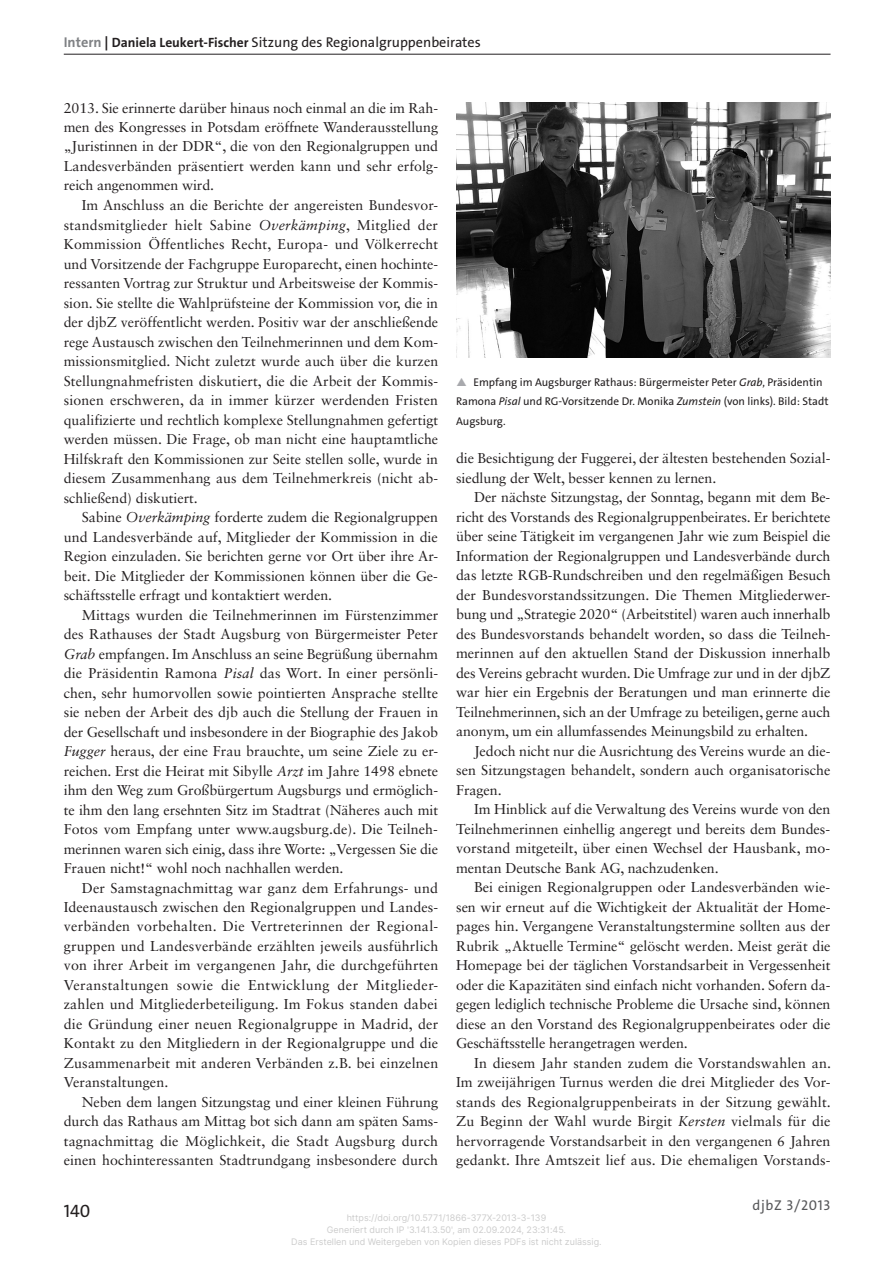
<style>
.page{position:relative;width:893px;height:1263px;background:#fff}
.page>*{position:absolute;margin:0;border:0;box-sizing:border-box;transform-origin:0 0}
.t1{font:18px "The Sans Os F";color:#231f20}
.t2{font:14.25px/19.5px "Sabon LT Std";letter-spacing:-.005em;color:#231f20;text-align:justify}
.t3{font:14.25px "The Sans Os F";color:#231f20}
.t4{font:14.25px "The Sans Os F";letter-spacing:.05em;color:#57585a}
.t5{font:11.25px/19.5px "The Sans Os F";color:#231f20}
.t6{font:9px/12px "Inter";color:#ccc;text-align:center}
.s1{font-weight:700;color:#808285}
.s2{font-weight:700}
.s3{font-weight:700;font-size:13.5px}
.s4{font-style:italic}
</style>
<div class="page">
<hr style="left:64px;top:54px;width:766px;height:1px;background:#231f20">
<img style="left:456px;top:103px;width:374px;height:255px">
<p class="t3" style="left:64px;top:33px;width:419px"><span class="s1">Intern</span> <span class="s2">|</span> <span class="s3">Daniela Leukert-Fischer</span> Sitzung des Regionalgruppenbeirates</p>
<p class="t2" style="left:64px;top:98px;width:376px">2013. Sie erinnerte darüber hinaus noch einmal an die im Rah&shy;men des Kongresses in Potsdam eröffnete Wanderausstellung „Juristinnen in der DDR“, die von den Regionalgruppen und Landesverbänden präsentiert werden kann und sehr erfolg&shy;reich angenommen wird.</p>
<p class="t2" style="left:64px;top:195px;width:376px;text-indent:18px">Im Anschluss an die Berichte der angereisten Bundesvor&shy;standsmitglieder hielt Sabine <span class="s4">Overkämping</span>, Mitglied der Kommission Öffentliches Recht, Europa- und Völkerrecht und Vorsitzende der Fachgruppe Europarecht, einen hochinte&shy;ressanten Vortrag zur Struktur und Arbeitsweise der Kommis&shy;sion. Sie stellte die Wahlprüfsteine der Kommission vor, die in der djbZ veröffentlicht werden. Positiv war der anschließende rege Austausch zwischen den Teilnehmerinnen und dem Kom&shy;missionsmitglied. Nicht zuletzt wurde auch über die kurzen Stellungnahmefristen diskutiert, die die Arbeit der Kommis&shy;sionen erschweren, da in immer kürzer werdenden Fristen qualifizierte und rechtlich komplexe Stellungnahmen gefertigt werden müssen. Die Frage, ob man nicht eine hauptamtliche Hilfskraft den Kommissionen zur Seite stellen solle, wurde in diesem Zusammenhang aus dem Teilnehmerkreis (nicht ab&shy;schließend) diskutiert.</p>
<p class="t2" style="left:64px;top:507px;width:376px;text-indent:18px">Sabine <span class="s4">Overkämping</span> forderte zudem die Regionalgruppen und Landesverbände auf, Mitglieder der Kommission in die Region einzuladen. Sie berichten gerne vor Ort über ihre Ar&shy;beit. Die Mitglieder der Kommissionen können über die Ge&shy;schäftsstelle erfragt und kontaktiert werden.</p>
<p class="t2" style="left:64px;top:605px;width:376px;text-indent:18px">Mittags wurden die Teilnehmerinnen im Fürstenzimmer des Rathauses der Stadt Augsburg von Bürgermeister Peter <span class="s4">Grab</span> empfangen. Im Anschluss an seine Begrüßung übernahm die Präsidentin Ramona <span class="s4">Pisal</span> das Wort. In einer persönli&shy;chen, sehr humorvollen sowie pointierten Ansprache stellte sie neben der Arbeit des djb auch die Stellung der Frauen in der Gesellschaft und insbesondere in der Biographie des Jakob <span class="s4">Fugger</span> heraus, der eine Frau brauchte, um seine Ziele zu er&shy;reichen. Erst die Heirat mit Sibylle <span class="s4">Arzt</span> im Jahre 1498 ebnete ihm den Weg zum Großbürgertum Augsburgs und ermöglich&shy;te ihm den lang ersehnten Sitz im Stadtrat (Näheres auch mit Fotos vom Empfang unter www.augsburg.de). Die Teilneh&shy;merinnen waren sich einig, dass ihre Worte: „Vergessen Sie die Frauen nicht!“ wohl noch nachhallen werden.</p>
<p class="t2" style="left:64px;top:878px;width:376px;text-indent:18px">Der Samstagnachmittag war ganz dem Erfahrungs- und Ideenaustausch zwischen den Regionalgruppen und Landes&shy;verbänden vorbehalten. Die Vertreterinnen der Regional&shy;gruppen und Landesverbände erzählten jeweils ausführlich von ihrer Arbeit im vergangenen Jahr, die durchgeführten Veranstaltungen sowie die Entwicklung der Mitglieder&shy;zahlen und Mitgliederbeteiligung. Im Fokus standen dabei die Gründung einer neuen Regionalgruppe in Madrid, der Kontakt zu den Mitgliedern in der Regionalgruppe und die Zusammenarbeit mit anderen Verbänden z.B. bei einzelnen Veranstaltungen.</p>
<p class="t2" style="left:64px;top:1092px;width:376px;text-indent:18px">Neben dem langen Sitzungstag und einer kleinen Führung durch das Rathaus am Mittag bot sich dann am späten Sams&shy;tagnachmittag die Möglichkeit, die Stadt Augsburg durch einen hochinteressanten Stadtrundgang insbesondere durch</p>
<p class="t5" style="left:456px;top:372px;width:374px;text-indent:17px">Empfang im Augsburger Rathaus: Bürgermeister Peter <span class="s4">Grab</span>, Präsidentin<br>Ramona <span class="s4">Pisal</span> und RG-Vorsitzende Dr. Monika <span class="s4">Zumstein</span> (von links). Bild: Stadt<br>Augsburg.</p>
<p class="t2" style="left:456px;top:448px;width:376px">die Besichtigung der Fuggerei, der ältesten bestehenden Sozial&shy;siedlung der Welt, besser kennen zu lernen.</p>
<p class="t2" style="left:456px;top:487px;width:376px;text-indent:18px">Der nächste Sitzungstag, der Sonntag, begann mit dem Be&shy;richt des Vorstands des Regionalgruppenbeirates. Er berichtete über seine Tätigkeit im vergangenen Jahr wie zum Beispiel die Information der Regionalgruppen und Landesverbände durch das letzte RGB-Rundschreiben und den regelmäßigen Besuch der Bundesvorstandssitzungen. Die Themen Mitgliederwer&shy;bung und „Strategie 2020“ (Arbeitstitel) waren auch innerhalb des Bundesvorstands behandelt worden, so dass die Teilneh&shy;merinnen auf den aktuellen Stand der Diskussion innerhalb des Vereins gebracht wurden. Die Umfrage zur und in der djbZ war hier ein Ergebnis der Beratungen und man erinnerte die Teilnehmerinnen, sich an der Umfrage zu beteiligen, gerne auch anonym, um ein allumfassendes Meinungsbild zu erhalten.</p>
<p class="t2" style="left:456px;top:741px;width:376px;text-indent:18px">Jedoch nicht nur die Ausrichtung des Vereins wurde an die&shy;sen Sitzungstagen behandelt, sondern auch organisatorische Fragen.</p>
<p class="t2" style="left:456px;top:799px;width:376px;text-indent:18px">Im Hinblick auf die Verwaltung des Vereins wurde von den Teilnehmerinnen einhellig angeregt und bereits dem Bundes&shy;vorstand mitgeteilt, über einen Wechsel der Hausbank, mo&shy;mentan Deutsche Bank AG, nachzudenken.</p>
<p class="t2" style="left:456px;top:877px;width:376px;text-indent:18px">Bei einigen Regionalgruppen oder Landesverbänden wie&shy;sen wir erneut auf die Wichtigkeit der Aktualität der Home&shy;pages hin. Vergangene Veranstaltungstermine sollten aus der Rubrik „Aktuelle Termine“ gelöscht werden. Meist gerät die Homepage bei der täglichen Vorstandsarbeit in Vergessenheit oder die Kapazitäten sind einfach nicht vorhanden. Sofern da&shy;gegen lediglich technische Probleme die Ursache sind, können diese an den Vorstand des Regionalgruppenbeirates oder die Geschäftsstelle herangetragen werden.</p>
<p class="t2" style="left:456px;top:1053px;width:376px;text-indent:18px">In diesem Jahr standen zudem die Vorstandswahlen an.<br>Im zweijährigen Turnus werden die drei Mitglieder des Vor&shy;stands des Regionalgruppenbeirats in der Sitzung gewählt.<br>Zu Beginn der Wahl wurde Birgit <span class="s4">Kersten</span> vielmals für die hervorragende Vorstandsarbeit in den vergangenen 6 Jahren gedankt. Ihre Amtszeit lief aus. Die ehemaligen Vorstands-</p>
<p class="t1" style="left:64px;top:1199px;width:28px">140</p>
<p class="t6" style="left:291px;top:1212px;width:312px">https://doi.org/10.5771/1866-377X-2013-3-139<br>Generiert durch IP '3.141.3.50', am 02.09.2024, 23:31:45.<br>Das Erstellen und Weitergeben von Kopien dieses PDFs ist nicht zulässig.</p>
<p class="t4" style="left:752px;top:1196px;width:80px">djbZ 3/2013</p>
</div>
